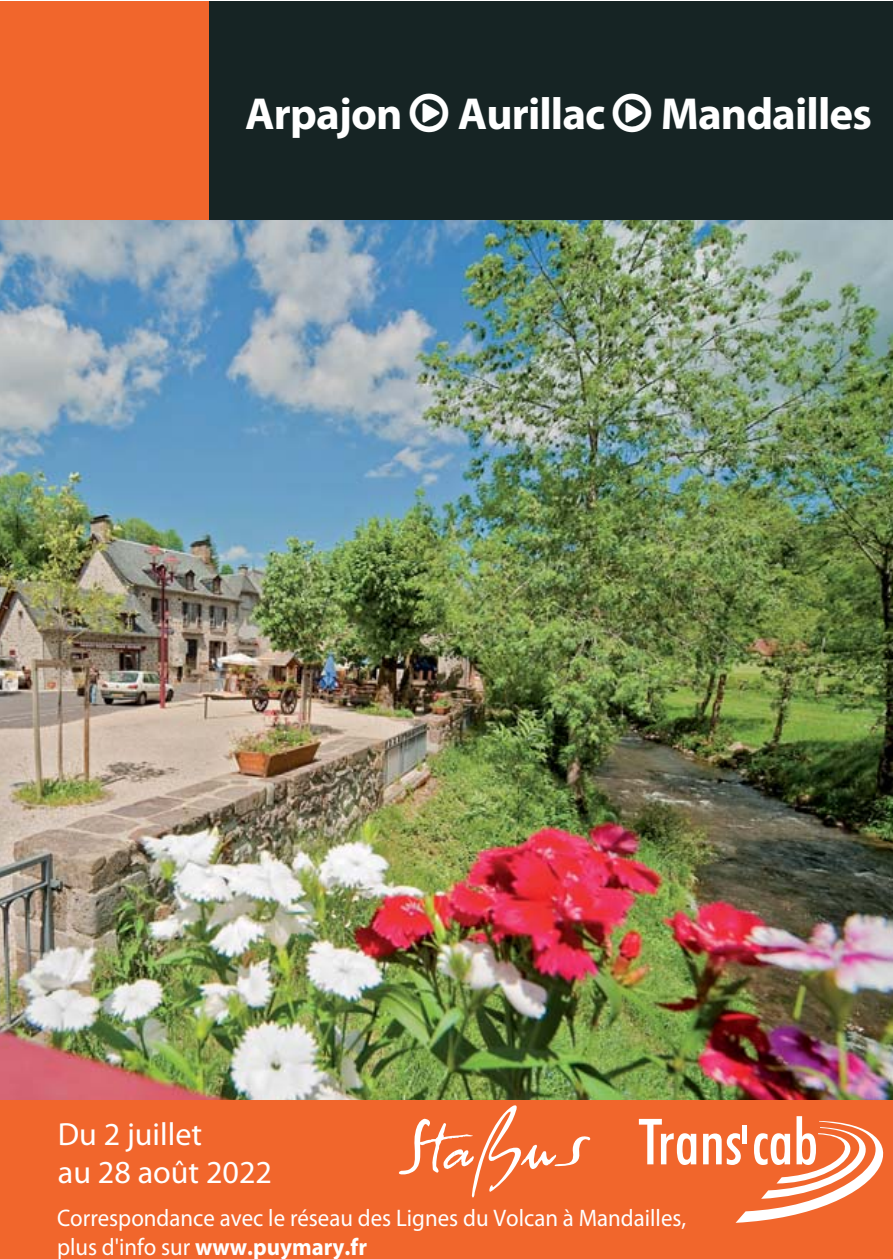
<style>
.page{position:relative;width:893px;height:1259px;background:#fff}
.page>*{position:absolute;margin:0;border:0;box-sizing:border-box;transform-origin:0 0}
.t1{font:700 45px "Myriad Pro";letter-spacing:-.02em;color:#fff}
.t2{font:32.1px/38.7px "Myriad Pro";color:#fff}
.t3{font:24px/28.8px "Myriad Pro";color:#fff;scale:.95 1}
.s1{font-weight:700}
</style>
<div class="page">
<img style="left:0;top:220px;width:893px;height:880px">
<div style="left:0;top:2px;width:893px;height:218px;background:#162424"></div>
<div style="left:0;top:2px;width:208px;height:218px;background:#f1662c"></div>
<div style="left:0;top:1100px;width:893px;height:158px;background:#f1662c"></div>
<svg style="left:639px;top:1116px;width:244px;height:106px"></svg>
<svg style="left:399px;top:1105px;width:191px;height:92px"></svg>
<h1 class="t1" style="left:245px;top:97px;width:628px">Arpajon Aurillac Mandailles</h1>
<h2 class="t2" style="left:58px;top:1116px;width:216px">Du 2 juillet<br>au 28 août 2022</h2>
<p class="t3" style="left:57px;top:1205px;width:664px">Correspondance avec le réseau des Lignes du Volcan à Mandailles, plus d'info sur <span class="s1">www.puymary.fr</span></p>
</div>
